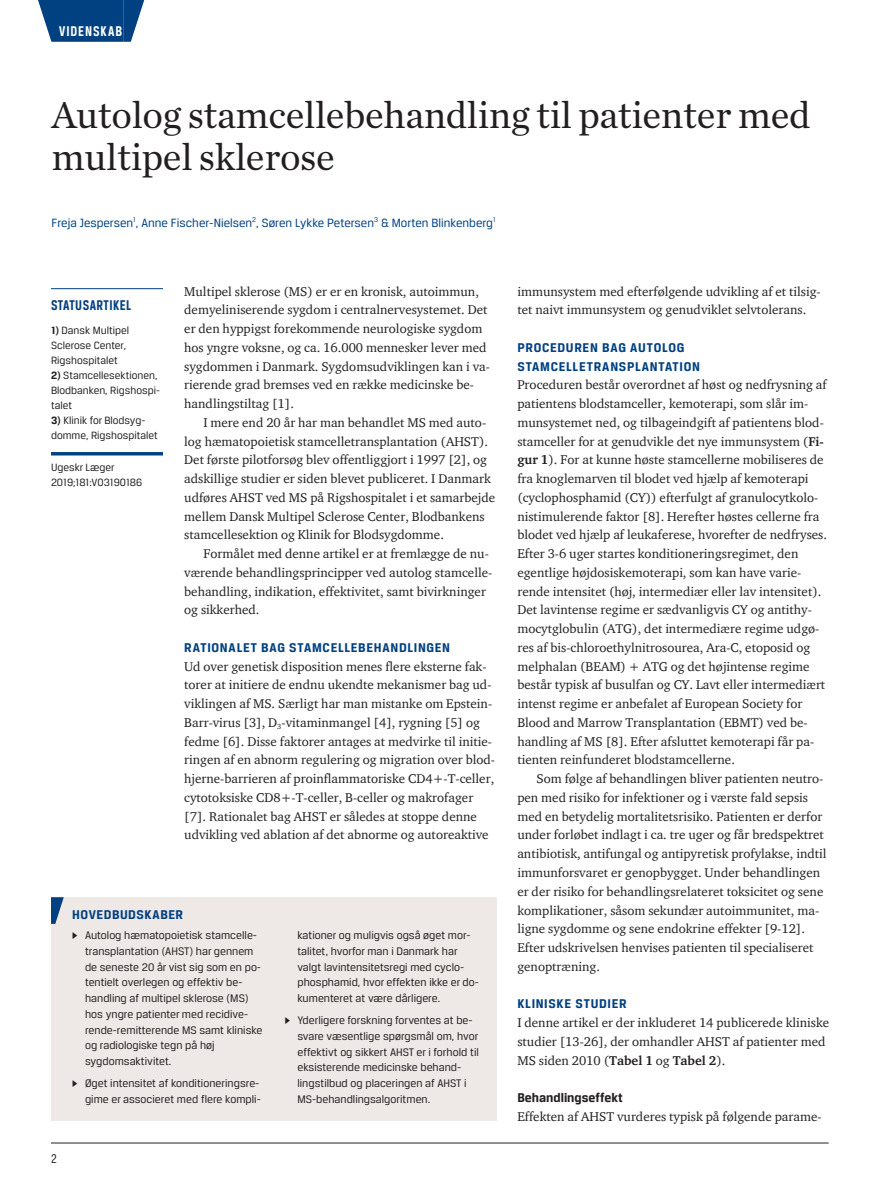
<style>
.page{position:relative;width:893px;height:1191px;background:#fff}
.page>*{position:absolute;margin:0;border:0;box-sizing:border-box;transform-origin:0 0}
.t1{font:39px/42px "Chronicle Text G1";letter-spacing:-.01em;color:#231f20}
.t2{font:700 15px "Breuer Condensed";letter-spacing:.03em;color:#014081}
.t3{font:700 15px "Breuer Condensed";letter-spacing:.065em;color:#fff}
.t4{font:700 13.5px/18.8px "Breuer Text";letter-spacing:.05em;color:#014081}
.t5{font:700 13.5px "Breuer Text";color:#231f20}
.t6{font:13.5px "Breuer Condensed";color:#231f20}
.t7{font:13.05px/18.8px "ITC Charter Com";color:#231f20}
.t8{font:12.75px "Breuer Text";color:#014081}
.t9{font:11.7px/15.8px "Breuer Text";color:#231f20}
.t10{font:11.25px/15px "Breuer Text";color:#231f20}
.s1{font-weight:700}
.s2{font-family:"Greta Text"}
</style>
<div class="page">
<hr style="left:51px;top:1142px;width:778px;height:1px;background:#231f20">
<div style="left:59px;top:0;width:64px;height:42px;background:#014081"></div>
<svg style="left:38px;top:0;width:21px;height:42px"></svg>
<svg style="left:123px;top:0;width:21px;height:42px"></svg>
<hr style="left:51px;top:288px;width:112px;height:1px;background:#014081">
<hr style="left:51px;top:452px;width:112px;height:3px;background:#014081">
<div style="left:51px;top:897px;width:445px;height:223px;background:#eee9e6"></div>
<svg style="left:51px;top:897px;width:13px;height:27px"></svg>
<p class="t3" style="left:59px;top:23px;width:65px">VIDENSKAB</p>
<h1 class="t1" style="left:52px;top:92px;width:760px">Autolog stamcellebehandling til patienter med multipel sklerose</h1>
<p class="t8" style="left:52px;top:215px;width:445px">Freja Jespersen<sup>1</sup>, Anne Fischer-Nielsen<sup>2</sup>, Søren Lykke Petersen<sup>3</sup> &amp; Morten Blinkenberg<sup>1</sup></p>
<p class="t2" style="left:51px;top:297px;width:82px">STATUSARTIKEL</p>
<p class="t10" style="left:51px;top:323px;width:80px"><span class="s1">1)</span> Dansk Multipel<br>Sclerose Center,<br>Rigshospitalet</p>
<p class="t10" style="left:51px;top:368px;width:110px"><span class="s1">2)</span> Stamcellesektionen,<br>Blodbanken, Rigshospi&shy;talet</p>
<p class="t10" style="left:51px;top:413px;width:108px"><span class="s1">3)</span> Klinik for Blodsyg&shy;domme, Rigshospitalet</p>
<p class="t10" style="left:51px;top:459px;width:93px">Ugeskr Læger<br>2019;181:V03190186</p>
<p class="t7" style="left:184px;top:281px;width:307px">Multipel sklerose (MS) er er en kronisk, autoimmun, demyeliniserende sygdom i centralnervesystemet. Det er den hyppigst forekommende neurologiske sygdom hos yngre voksne, og ca. 16.000 mennesker lever med sygdommen i Danmark. Sygdomsudviklingen kan i va&shy;rierende grad bremses ved en række medicinske be&shy;handlingstiltag [1].</p>
<p class="t7" style="left:184px;top:413px;width:312px;text-indent:19px">I mere end 20 år har man behandlet MS med auto&shy;log hæmatopoietisk stamcelletransplantation (AHST).<br>Det første pilotforsøg blev offentliggjort i 1997 [2], og adskillige studier er siden blevet publiceret. I Danmark udføres AHST ved MS på Rigshospitalet i et samarbejde mellem Dansk Multipel Sclerose Center, Blodbankens stamcellesektion og Klinik for Blodsygdomme.</p>
<p class="t7" style="left:184px;top:544px;width:310px;text-indent:19px">Formålet med denne artikel er at fremlægge de nu&shy;værende behandlingsprincipper ved autolog stamcelle&shy;behandling, indikation, effektivitet, samt bivirkninger og sikkerhed.</p>
<p class="t4" style="left:184px;top:638px;width:267px">RATIONALET BAG STAMCELLEBEHANDLINGEN</p>
<p class="t7" style="left:184px;top:656px;width:312px">Ud over genetisk disposition menes flere eksterne fak&shy;torer at initiere de endnu ukendte mekanismer bag ud&shy;viklingen af MS. Særligt har man mistanke om Epstein-Barr-virus [3], D<sub>3</sub>-vitaminmangel [4], rygning [5] og fedme [6]. Disse faktorer antages at medvirke til initie&shy;ringen af en abnorm regulering og migration over blod&shy;hjerne-barrieren af proinflammatoriske CD4+-T-celler, cytotoksiske CD8+-T-celler, B-celler og makrofager [7]. Rationalet bag AHST er således at stoppe denne udvikling ved ablation af det abnorme og autoreaktive</p>
<p class="t4" style="left:72px;top:904px;width:112px">HOVEDBUDSKABER</p>
<p class="t9" style="left:85px;top:927px;width:179px;text-indent:-13px"><span class="s2">▶</span> Autolog hæmatopoietisk stamcelle&shy;transplantation (AHST) har gennem de seneste 20 år vist sig som en po&shy;tentielt overlegen og effektiv be&shy;handling af multipel sklerose (MS) hos yngre patienter med recidive&shy;rende-remitterende MS samt kliniske og radiologiske tegn på høj sygdomsaktivitet.</p>
<p class="t9" style="left:72px;top:1075px;width:190px;text-align:right"><span class="s2">▶</span> Øget intensitet af konditioneringsre&shy;gime er associeret med flere kompli-</p>
<p class="t6" style="left:51px;top:1150px;width:7px">2</p>
<p class="t9" style="left:297px;top:927px;width:183px">kationer og muligvis også øget mor&shy;talitet, hvorfor man i Danmark har valgt lavintensitetsregi med cyclo&shy;phosphamid, hvor effekten ikke er do&shy;kumenteret at være dårligere.</p>
<p class="t9" style="left:297px;top:1012px;width:183px;text-indent:-13px"><span class="s2">▶</span> Yderligere forskning forventes at be&shy;svare væsentlige spørgsmål om, hvor effektivt og sikkert AHST er i forhold til eksisterende medicinske behand&shy;lingstilbud og placeringen af AHST i MS-behandlingsalgoritmen.</p>
<p class="t7" style="left:517px;top:281px;width:305px">immunsystem med efterfølgende udvikling af et tilsig&shy;tet naivt immunsystem og genudviklet selvtolerans.</p>
<p class="t4" style="left:517px;top:338px;width:184px">PROCEDUREN BAG AUTOLOG<br>STAMCELLETRANSPLANTATION</p>
<p class="t7" style="left:517px;top:375px;width:311px">Proceduren består overordnet af høst og nedfrysning af patientens blodstamceller, kemoterapi, som slår im&shy;munsystemet ned, og tilbageindgift af patientens blod&shy;stamceller for at genudvikle det nye immunsystem (<span class="s1">Fi&shy;gur 1</span>). For at kunne høste stamcellerne mobiliseres de fra knoglemarven til blodet ved hjælp af kemoterapi (cyclophosphamid (CY)) efterfulgt af granulocytkolo&shy;nistimulerende faktor [8]. Herefter høstes cellerne fra blodet ved hjælp af leukaferese, hvorefter de nedfryses.<br>Efter 3-6 uger startes konditioneringsregimet, den egentlige højdosiskemoterapi, som kan have varie&shy;rende intensitet (høj, intermediær eller lav intensitet).<br>Det lavintense regime er sædvanligvis CY og antithy&shy;mocytglobulin (ATG), det intermediære regime udgø&shy;res af bis-chloroethylnitrosourea, Ara-C, etoposid og melphalan (BEAM) + ATG og det højintense regime består typisk af busulfan og CY. Lavt eller intermediært intenst regime er anbefalet af European Society for Blood and Marrow Transplantation (EBMT) ved be&shy;handling af MS [8]. Efter afsluttet kemoterapi får pa&shy;tienten reinfunderet blodstamcellerne.</p>
<p class="t7" style="left:517px;top:769px;width:311px;text-indent:19px">Som følge af behandlingen bliver patienten neutro&shy;pen med risiko for infektioner og i værste fald sepsis med en betydelig mortalitetsrisiko. Patienten er derfor under forløbet indlagt i ca. tre uger og får bredspektret antibiotisk, antifungal og antipyretisk profylakse, indtil immunforsvaret er genopbygget. Under behandlingen er der risiko for behandlingsrelateret toksicitet og sene komplikationer, såsom sekundær autoimmunitet, ma&shy;ligne sygdomme og sene endokrine effekter [9-12].<br>Efter udskrivelsen henvises patienten til specialiseret genoptræning.</p>
<p class="t4" style="left:517px;top:994px;width:111px">KLINISKE STUDIER</p>
<p class="t7" style="left:517px;top:1013px;width:313px">I denne artikel er der inkluderet 14 publicerede kliniske studier [13-26], der omhandler AHST af patienter med<br>MS siden 2010 (<span class="s1">Tabel 1</span> og <span class="s1">Tabel 2</span>).</p>
<p class="t5" style="left:517px;top:1090px;width:107px">Behandlingseffekt</p>
<p class="t7" style="left:517px;top:1106px;width:306px">Effekten af AHST vurderes typisk på følgende parame-</p>
</div>
